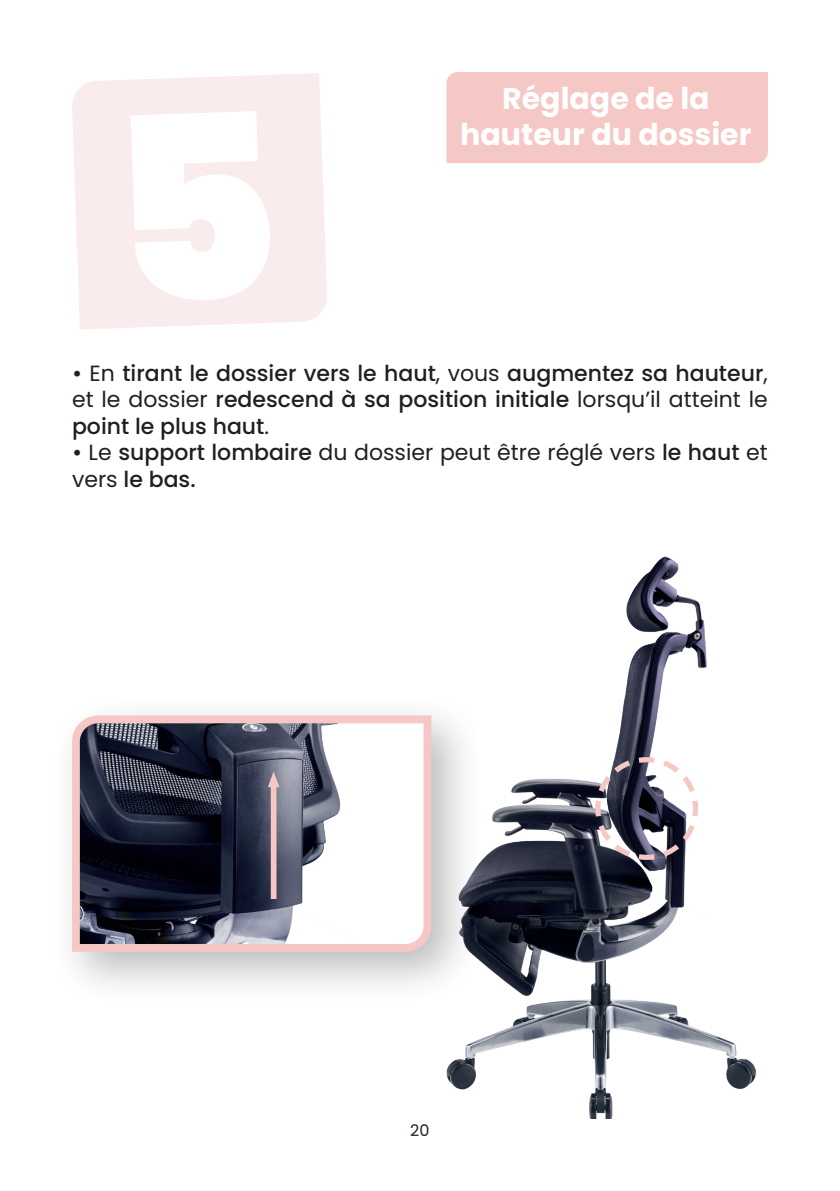
<style>
.page{position:relative;width:840px;height:1191px;background:#fff}
.page>*{position:absolute;margin:0;border:0;box-sizing:border-box;transform-origin:0 0}
.t1{font:700 30px/36px "Poppins";color:#fff;text-align:center}
.t2{font:500 22px/26.4px "Poppins";color:#231f20;text-align:justify}
.t3{font:22px/26.4px "Poppins";color:#231f20}
.t4{font:16px "Poppins";color:#231f20}
.s1{font-weight:400}
.s2{font-weight:500}
</style>
<div class="page">
<img style="left:446px;top:556px;width:310px;height:563px">
<div style="left:50px;top:694px;width:434px;height:310px;background:#231f20;opacity:.3"></div>
<svg style="left:68px;top:711px;width:367px;height:244px"></svg>
<div style="left:271px;top:783px;width:5px;height:116px;background:#f5c7c5"></div>
<svg style="left:268px;top:771px;width:11px;height:16px"></svg>
<div style="left:72px;top:73px;width:255px;height:256px;background:#faeced"></div>
<div style="left:446px;top:72px;width:321px;height:91px;background:#f5c7c5"></div>
<svg style="left:592px;top:754px;width:108px;height:108px"></svg>
<h1 class="t1" style="left:460px;top:81px;width:292px">Réglage de la hauteur du dossier</h1>
<p class="t2" style="left:72px;top:360px;width:697px">• <span class="s1">En</span> tirant le dossier vers le haut<span class="s1">, vous</span> augmentez sa hauteur<span class="s1">, et le dossier</span> redescend à sa position initiale <span class="s1">lorsqu’il atteint le </span>point le plus haut<span class="s1">.</span></p>
<p class="t3" style="left:72px;top:439px;width:697px"><span class="s2">•</span> Le <span class="s2">support lombaire</span> du dossier peut être réglé vers <span class="s2">le haut</span> et vers <span class="s2">le bas.</span></p>
<p class="t4" style="left:410px;top:1120px;width:21px">20</p>
</div>
